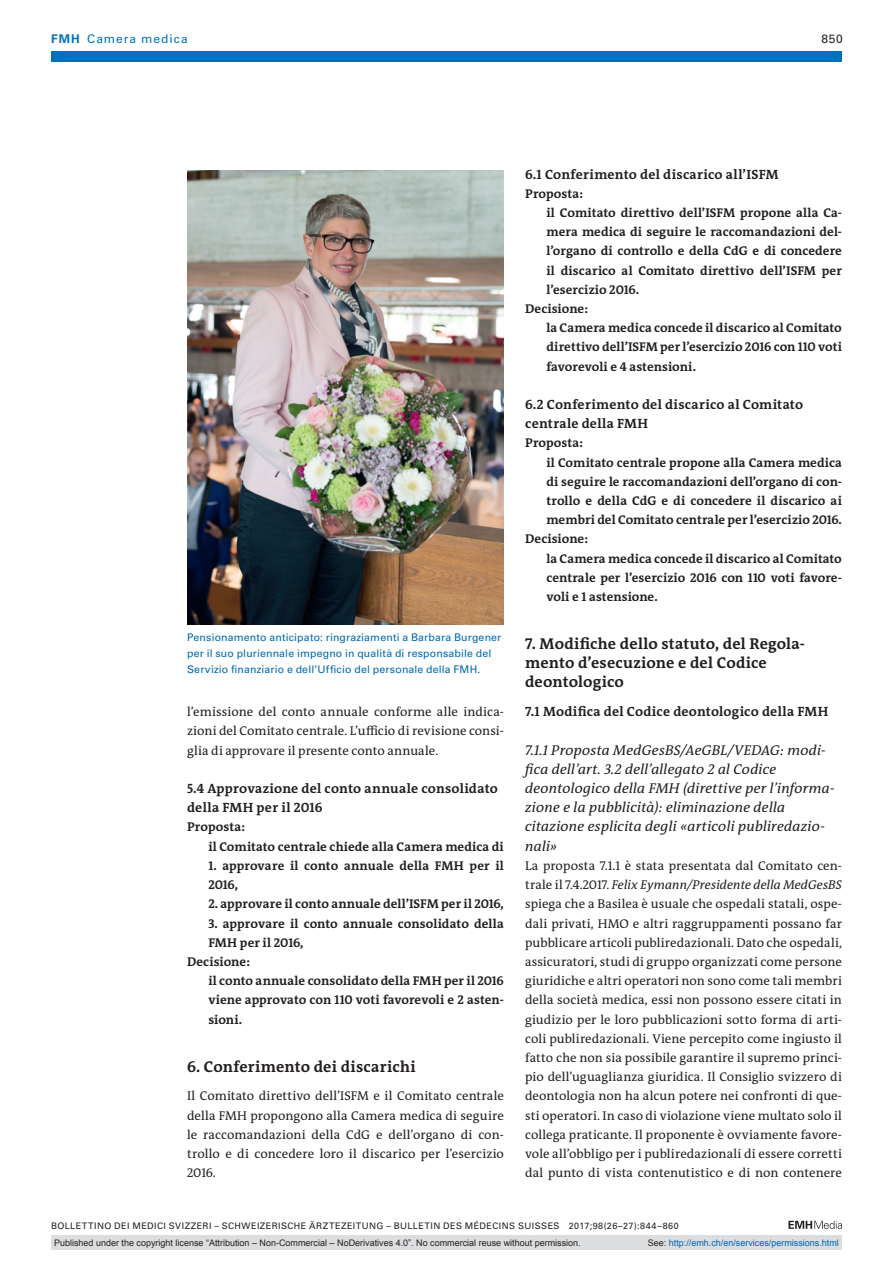
<style>
.page{position:relative;width:893px;height:1263px;background:#fff}
.page>*{position:absolute;margin:0;border:0;box-sizing:border-box;transform-origin:0 0}
.t1{font:700 15.75px/19.2px "The Antiqua B W7";letter-spacing:.01em;color:#231f20}
.t2{font:italic 14.25px/19.2px "The Antiqua B W5 Plain";letter-spacing:.015em;color:#231f20}
.t3{font:700 13.5px/19.2px "The Antiqua B W7";letter-spacing:.02em;color:#231f20}
.t4{font:12.75px/19.2px "The Antiqua B W5 Plain";letter-spacing:.005em;color:#231f20;text-align:justify}
.t5{font:700 12.75px/19.2px "The Antiqua B W7";letter-spacing:.005em;color:#231f20}
.t6{font:12px "Univers LT Std";letter-spacing:.085em;color:#0072bc}
.t7{font:12px "Univers LT Std";color:#231f20}
.t8{font:10.5px/15.8px "Univers LT Std";letter-spacing:.015em;color:#0067aa}
.t9{font:9px "Arial";color:#231f20}
.t10{font:9px "Univers LT Std";letter-spacing:.05em;color:#231f20}
.t11{font:9px "Arial";color:#0166b3}
.s1{font-weight:700}
.s2{font-style:italic}
.s3{color:#231f20}
</style>
<div class="page">
<svg style="left:788px;top:1221px;width:54px;height:8px"></svg>
<div style="left:51px;top:51px;width:791px;height:11px;background:#0072bc"></div>
<img style="left:187px;top:170px;width:317px;height:454px">
<div style="left:51px;top:1235px;width:791px;height:15px;background:#dcdddf"></div>
<p class="t6" style="left:51px;top:31px;width:138px"><span class="s1">FMH</span> Camera medica</p>
<p class="t7" style="left:821px;top:31px;width:23px">850</p>
<p class="t8" style="left:187px;top:630px;width:316px">Pensionamento anticipato: ringraziamenti a Barbara Burgener per il suo pluriennale impegno in qualità di responsabile del<br>Servizio finanziario e dell’Ufficio del personale della FMH.</p>
<p class="t4" style="left:187px;top:702px;width:318px">l’emissione del conto annuale conforme alle indica&shy;zioni del Comitato centrale. L’ufficio di revisione consi&shy;glia di approvare il presente conto annuale.</p>
<p class="t3" style="left:187px;top:779px;width:312px">5.4 Approvazione del conto annuale consolidato della FMH per il 2016</p>
<p class="t5" style="left:208px;top:818px;width:297px;text-indent:-21px">Proposta:<br>il Comitato centrale chiede alla Camera medica di</p>
<p class="t5" style="left:208px;top:856px;width:297px">1. approvare il conto annuale della FMH per il<br>2016,</p>
<p class="t5" style="left:208px;top:894px;width:297px">2. approvare il conto annuale dell’ISFM per il 2016,</p>
<p class="t5" style="left:208px;top:914px;width:297px">3. approvare il conto annuale consolidato della</p>
<p class="t5" style="left:208px;top:933px;width:97px">FMH per il 2016,</p>
<p class="t5" style="left:187px;top:952px;width:64px">Decisione:</p>
<p class="t5" style="left:208px;top:971px;width:297px">il conto annuale consolidato della FMH per il 2016</p>
<p class="t5" style="left:208px;top:990px;width:297px">viene approvato con 110 voti favorevoli e 2 asten-</p>
<p class="t5" style="left:208px;top:1010px;width:35px">sioni.</p>
<p class="t1" style="left:187px;top:1057px;width:230px">6. Conferimento dei discarichi</p>
<p class="t4" style="left:187px;top:1086px;width:318px">Il Comitato direttivo dell’ISFM e il Comitato centrale della FMH propongono alla Camera medica di seguire le raccomandazioni della CdG e dell’organo di con&shy;trollo e di concedere loro il discarico per l’esercizio 2016.</p>
<p class="t3" style="left:525px;top:165px;width:255px">6.1 Conferimento del discarico all’ISFM</p>
<p class="t5" style="left:525px;top:184px;width:59px">Proposta:</p>
<p class="t5" style="left:546px;top:203px;width:297px">il Comitato direttivo dell’ISFM propone alla Ca-</p>
<p class="t5" style="left:546px;top:222px;width:295px">mera medica di seguire le raccomandazioni del--</p>
<p class="t5" style="left:546px;top:242px;width:297px">l’organo di controllo e della CdG e di concedere</p>
<p class="t5" style="left:546px;top:261px;width:297px">il discarico al Comitato direttivo dell’ISFM per</p>
<p class="t5" style="left:546px;top:280px;width:94px">l’esercizio 2016.</p>
<p class="t5" style="left:525px;top:299px;width:64px">Decisione:</p>
<p class="t5" style="left:546px;top:318px;width:297px">la Camera medica concede il discarico al Comitato</p>
<p class="t5" style="left:546px;top:338px;width:297px">direttivo dell’ISFM per l’esercizio 2016 con 110 voti</p>
<p class="t5" style="left:546px;top:357px;width:151px">favorevoli e 4 astensioni.</p>
<p class="t3" style="left:525px;top:395px;width:280px">6.2 Conferimento del discarico al Comitato centrale della FMH</p>
<p class="t5" style="left:525px;top:434px;width:59px">Proposta:</p>
<p class="t5" style="left:546px;top:453px;width:297px">il Comitato centrale propone alla Camera medica</p>
<p class="t5" style="left:546px;top:472px;width:297px">di seguire le raccomandazioni dell’organo di con-</p>
<p class="t5" style="left:546px;top:491px;width:297px">trollo e della CdG e di concedere il discarico ai</p>
<p class="t5" style="left:546px;top:510px;width:297px">membri del Comitato centrale per l’esercizio 2016.</p>
<p class="t5" style="left:525px;top:530px;width:64px">Decisione:</p>
<p class="t5" style="left:546px;top:549px;width:297px">la Camera medica concede il discarico al Comitato</p>
<p class="t5" style="left:546px;top:568px;width:297px">centrale per l’esercizio 2016 con 110 voti favore-</p>
<p class="t5" style="left:546px;top:587px;width:113px">voli e 1 astensione.</p>
<p class="t1" style="left:525px;top:634px;width:281px">7. Modifiche dello statuto, del Regola&shy;mento d’esecuzione e del Codice deontologico</p>
<p class="t3" style="left:525px;top:702px;width:305px">7.1 Modifica del Codice deontologico della FMH</p>
<p class="t2" style="left:525px;top:740px;width:311px">7.1.1 Proposta MedGesBS/AeGBL/VEDAG: modi&shy;fica dell’art. 3.2 dell’allegato 2 al Codice deontologico della FMH (direttive per l’informa&shy;zione e la pubblicità): eliminazione della citazione esplicita degli «articoli publiredazio&shy;nali»</p>
<p class="t4" style="left:525px;top:856px;width:318px">La proposta 7.1.1 è stata presentata dal Comitato cen&shy;trale il 7.4.2017. <span class="s2">Felix Eymann/Presidente della MedGesBS </span>spiega che a Basilea è usuale che ospedali statali, ospe&shy;dali privati, HMO e altri raggruppamenti possano far pubblicare articoli publiredazionali. Dato che ospedali, assicuratori, studi di gruppo organizzati come persone giuridiche e altri operatori non sono come tali membri della società medica, essi non possono essere citati in giudizio per le loro pubblicazioni sotto forma di arti&shy;coli publiredazionali. Viene percepito come ingiusto il fatto che non sia possibile garantire il supremo princi&shy;pio dell’uguaglianza giuridica. Il Consiglio svizzero di deontologia non ha alcun potere nei confronti di que&shy;sti operatori. In caso di violazione viene multato solo il collega praticante. Il proponente è ovviamente favore&shy;vole all’obbligo per i publiredazionali di essere corretti dal punto di vista contenutistico e di non contenere</p>
<p class="t10" style="left:51px;top:1220px;width:629px">BOLLETTINO DEI MEDICI SVIZZERI – SCHWEIZERISCHE ÄRZTEZEITUNG – BULLETIN DES MÉDECINS SUISSES 2017;98(26–27):844–860</p>
<p class="t9" style="left:54px;top:1237px;width:528px">Published under the copyright license “Attribution – Non-Commercial – NoDerivatives 4.0”. No commercial reuse without permission.</p>
<p class="t11" style="left:648px;top:1237px;width:193px"><span class="s3">See:</span> http://emh.ch/en/services/permissions.html</p>
</div>
